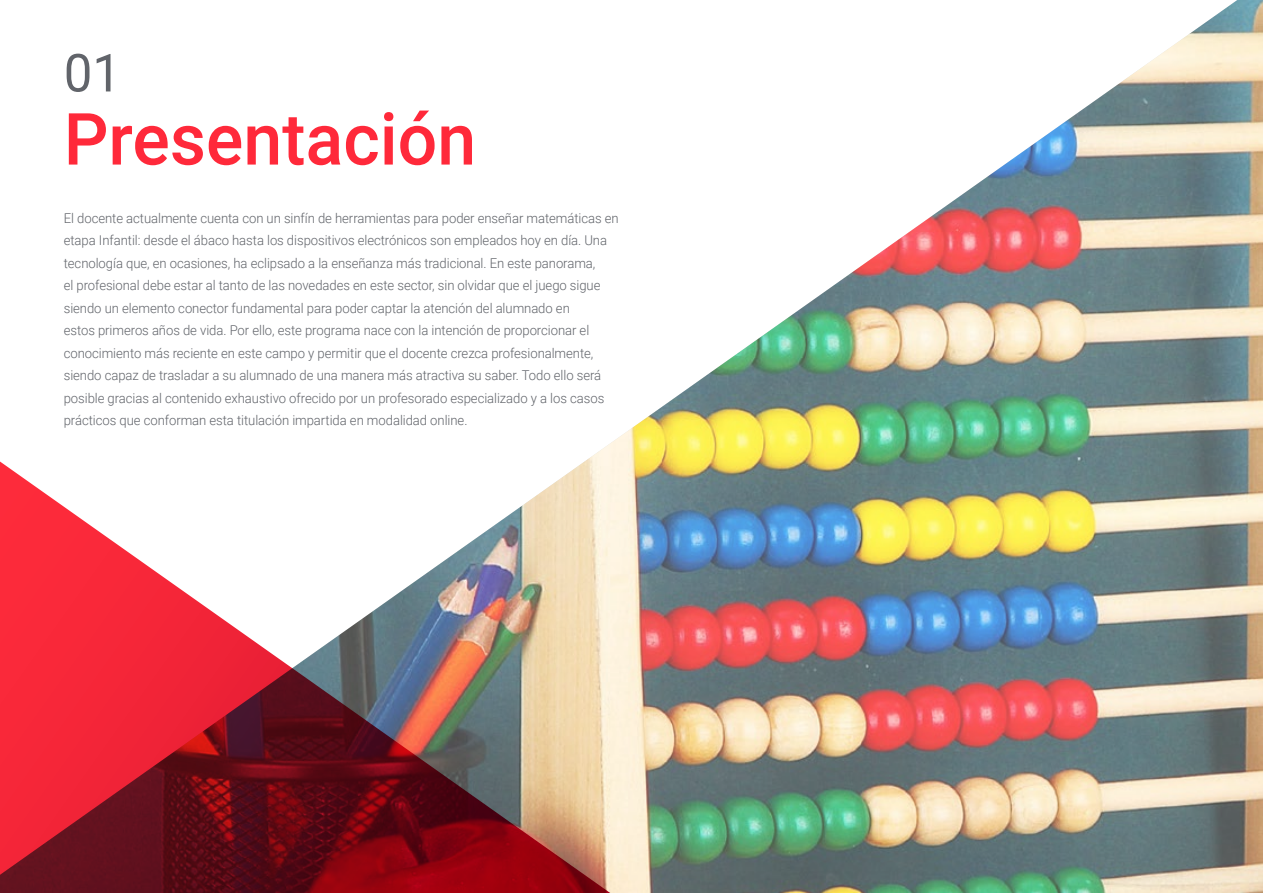
<style>
.page{position:relative;width:1263px;height:893px;background:#fff}
.page>*{position:absolute;margin:0;border:0;box-sizing:border-box;transform-origin:0 0}
.t1{font:500 72px "Roboto";color:#ff293a}
.t2{font:52.5px "Roboto";color:#61646a}
.t3{font:300 13.5px/22.5px "Roboto";letter-spacing:-.005em;color:#61646a}
</style>
<div class="page">
<img style="left:607px;top:0;width:656px;height:893px">
<svg style="left:0;top:446px;width:640px;height:447px"></svg>
<h2 class="t2" style="left:64px;top:36px;width:59px">01</h2>
<h1 class="t1" style="left:64px;top:89px;width:414px">Presentación</h1>
<p class="t3" style="left:64px;top:206px;width:556px">El docente actualmente cuenta con un sinfín de herramientas para poder enseñar matemáticas en etapa Infantil: desde el ábaco hasta los dispositivos electrónicos son empleados hoy en día. Una tecnología que, en ocasiones, ha eclipsado a la enseñanza más tradicional. En este panorama,<br>el profesional debe estar al tanto de las novedades en este sector, sin olvidar que el juego sigue siendo un elemento conector fundamental para poder captar la atención del alumnado en<br>estos primeros años de vida. Por ello, este programa nace con la intención de proporcionar el conocimiento más reciente en este campo y permitir que el docente crezca profesionalmente, siendo capaz de trasladar a su alumnado de una manera más atractiva su saber. Todo ello será posible gracias al contenido exhaustivo ofrecido por un profesorado especializado y a los casos prácticos que conforman esta titulación impartida en modalidad online.</p>
</div>
